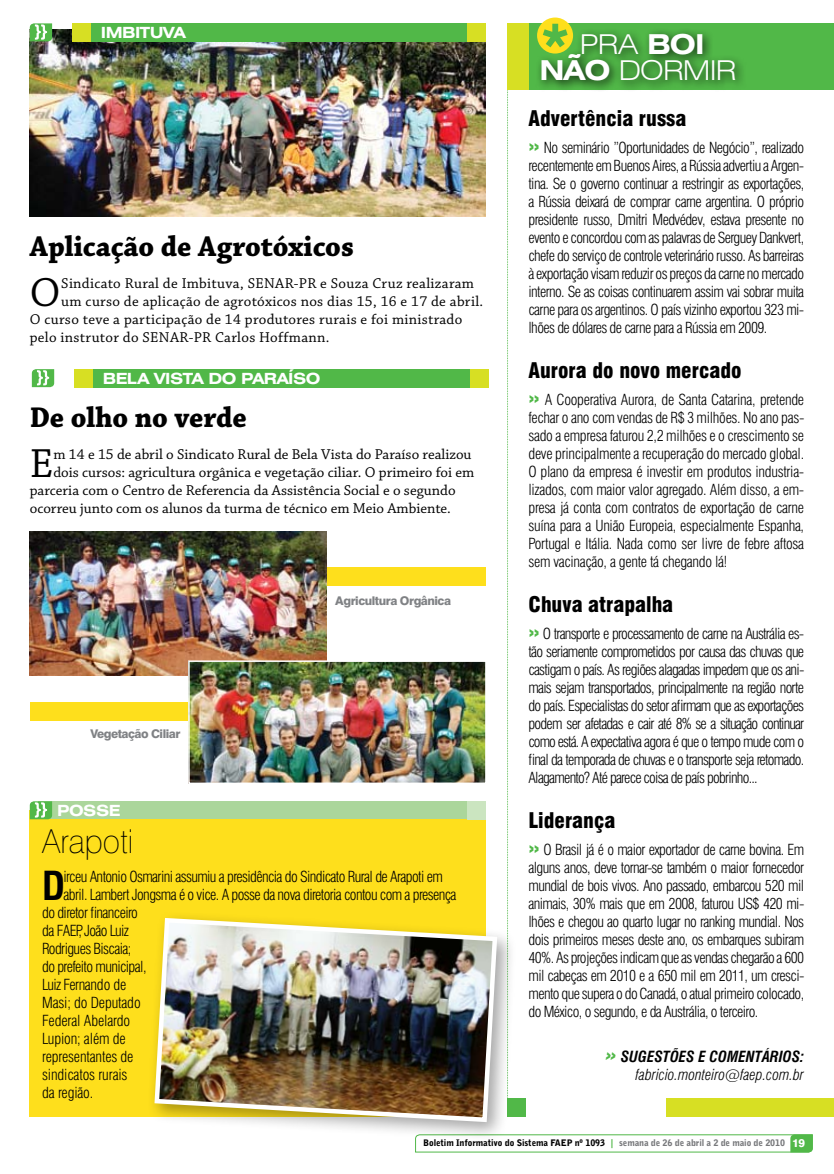
<style>
.page{position:relative;width:834px;height:1174px;background:#fff}
.page>*{position:absolute;margin:0;border:0;box-sizing:border-box;transform-origin:0 0}
.t1{font:42.75px "Chaparral Pro";color:#000}
.t2{font:700 condensed 39px "Swiss 721 BT";color:#000}
.t3{font:100 33px "Swiss 721 BT";color:#000;scale:.96 1}
.t4{font:700 30px "Chaparral Pro";color:#000;scale:.96 1}
.t5{font:300 expanded 27.45px/26.2px "Swiss 721 BT";letter-spacing:-.03em;color:#fff;text-align:center}
.t6{font:900 condensed 21px "Swiss 721 BT";color:#000}
.t7{font:700 expanded 15.45px "Swiss 721 BT";letter-spacing:-.03em;color:#fff}
.t8{font:300 condensed 15px/18px "Swiss 721 BT";letter-spacing:-.04em;color:#000;text-align:justify}
.t9{font:15px "Chaparral Pro";letter-spacing:.005em;color:#000}
.t10{font:300 condensed 15px "Swiss 721 BT";letter-spacing:-.01em;color:#000}
.t11{font:italic 300 condensed 15px/18px "Swiss 721 BT";color:#000;text-align:right}
.t12{font:800 12px "Swiss 721 BT";letter-spacing:-.04em;color:#808285}
.t13{font:900 9px "Bell Gothic BT";letter-spacing:-.01em;color:#000}
.s1{font-weight:700}
.s2{font-weight:900;font-size:21px;color:#51b848}
.s3{font-family:"Bell Centennial BT Bold Listing";font-weight:400;color:#51b848}
.s4{color:#77787b}
.s5{font-family:"Swiss 721 BT";font-weight:800;font-size:11.25px;color:#fff}
</style>
<div class="page">
<svg style="left:415px;top:1134px;width:398px;height:18px"></svg>
<div style="left:30px;top:702px;width:186px;height:18px;background:#fedf1c"></div>
<div style="left:299px;top:567px;width:187px;height:18px;background:#fedf1c"></div>
<div style="left:30px;top:810px;width:456px;height:306px;background:#fedf1c"></div>
<img style="left:30px;top:30px;width:456px;height:186px">
<div style="left:72px;top:23px;width:402px;height:18px;background:#51b848"></div>
<div style="left:468px;top:23px;width:18px;height:18px;background:#d7df23"></div>
<svg style="left:30px;top:23px;width:22px;height:18px"></svg>
<div style="left:72px;top:23px;width:18px;height:18px;background:#d7df23"></div>
<svg style="left:507px;top:90px;width:1px;height:819px"></svg>
<div style="left:525px;top:23px;width:308px;height:67px;background:#51b848"></div>
<div style="left:535px;top:27px;width:298px;height:84px;background:#000;opacity:.75"></div>
<div style="left:507px;top:23px;width:22px;height:67px;background:#d7df23"></div>
<div style="left:537px;top:18px;width:36px;height:36px;background:#fedf1c;border-radius:50%"></div>
<svg style="left:542px;top:24px;width:25px;height:23px"></svg>
<div style="left:666px;top:1098px;width:167px;height:18px;background:#d7df23"></div>
<div style="left:507px;top:1098px;width:18px;height:18px;background:#51b848"></div>
<div style="left:38px;top:801px;width:436px;height:18px;background:#abd69b"></div>
<svg style="left:30px;top:801px;width:22px;height:18px"></svg>
<div style="left:468px;top:801px;width:18px;height:18px;background:#cbe5c0"></div>
<div style="left:146px;top:909px;width:378px;height:239px;background:#000;opacity:.35"></div>
<img style="left:152px;top:915px;width:347px;height:209px">
<img style="left:30px;top:531px;width:297px;height:144px">
<div style="left:74px;top:369px;width:414px;height:18px;background:#51b848"></div>
<div style="left:74px;top:369px;width:18px;height:18px;background:#d7df23"></div>
<svg style="left:32px;top:369px;width:22px;height:18px"></svg>
<div style="left:470px;top:369px;width:18px;height:18px;background:#d7df23"></div>
<img style="left:191px;top:663px;width:292px;height:118px">
<div style="left:188px;top:660px;width:298px;height:124px;border:2px solid #fff"></div>
<p class="t7" style="left:101px;top:23px;width:86px">I MBITUVA</p>
<h3 class="t4" style="left:30px;top:229px;width:339px">Aplicação de Agrotóxicos</h3>
<h1 class="t1" style="left:30px;top:269px;width:32px">O</h1>
<p class="t9" style="left:61px;top:275px;width:414px">Sindicato Rural de Imbituva, SENAR-PR e Souza Cruz realizaram</p>
<p class="t9" style="left:61px;top:293px;width:423px">um curso de aplicação de agrotóxicos nos dias 15, 16 e 17 de abril.</p>
<p class="t9" style="left:30px;top:311px;width:434px">O curso teve a participação de 14 produtores rurais e foi ministrado</p>
<p class="t9" style="left:30px;top:329px;width:301px">pelo instrutor do SENAR-PR Carlos Hoffmann.</p>
<p class="t7" style="left:103px;top:369px;width:219px">BELA VISTA DO PARAÍSO</p>
<h3 class="t4" style="left:30px;top:400px;width:228px">De olho no verde</h3>
<h1 class="t1" style="left:30px;top:440px;width:25px">E</h1>
<p class="t9" style="left:53px;top:446px;width:419px">m 14 e 15 de abril o Sindicato Rural de Bela Vista do Paraíso realizou</p>
<p class="t9" style="left:53px;top:464px;width:422px">dois cursos: agricultura orgânica e vegetação ciliar. O primeiro foi em</p>
<p class="t9" style="left:30px;top:482px;width:427px">parceria com o Centro de Referencia da Assistência Social e o segundo</p>
<p class="t9" style="left:30px;top:500px;width:422px">ocorreu junto com os alunos da turma de técnico em Meio Ambiente.</p>
<p class="t12" style="left:90px;top:727px;width:91px">Vegetação Ciliar</p>
<p class="t7" style="left:57px;top:801px;width:65px">POSS E</p>
<p class="t12" style="left:335px;top:593px;width:117px">Agricultura Orgânica</p>
<h3 class="t3" style="left:42px;top:821px;width:96px">Arapoti</h3>
<h2 class="t2" style="left:42px;top:862px;width:20px">D</h2>
<p class="t8" style="left:63px;top:868px;width:381px">irceu Antonio Osmarini assumiu a presidência do Sindicato Rural de Arapoti em</p>
<p class="t8" style="left:63px;top:886px;width:394px">abril. Lambert Jongsma é o vice. A posse da nova diretoria contou com a presença</p>
<p class="t8" style="left:42px;top:904px;width:97px">do diretor financeiro</p>
<p class="t8" style="left:42px;top:922px;width:88px">da FAEP, João Luiz</p>
<p class="t8" style="left:42px;top:940px;width:91px">Rodrigues Biscaia;</p>
<p class="t8" style="left:42px;top:958px;width:106px">do prefeito municipal,</p>
<p class="t8" style="left:42px;top:976px;width:86px">Luiz Fernando de</p>
<p class="t10" style="left:42px;top:994px;width:100px">Masi; do Deputado</p>
<p class="t10" style="left:42px;top:1012px;width:89px">Federal Abelardo</p>
<p class="t10" style="left:42px;top:1030px;width:85px">Lupion; além de</p>
<p class="t10" style="left:42px;top:1048px;width:93px">representantes de</p>
<p class="t10" style="left:42px;top:1066px;width:87px">sindicatos rurais</p>
<p class="t10" style="left:42px;top:1084px;width:53px">da região.</p>
<h3 class="t5" style="left:539px;top:31px;width:198px">PRA <span class="s1">BOI<br>NÃO</span> DORMIR</h3>
<h3 class="t6" style="left:528px;top:106px;width:159px">Advertência russa</h3>
<p class="t8" style="left:528px;top:139px;width:277px"><span class="s2">»</span> No seminário ”Oportunidades de Negócio”, realizado recentemente em Buenos Aires, a Rússia advertiu a Argen&shy;tina. Se o governo continuar a restringir as exportações, a Rússia deixará de comprar carne argentina. O próprio presidente russo, Dmitri Medvédev, estava presente no evento e concordou com as palavras de Serguey Dankvert, chefe do serviço de controle veterinário russo. As barreiras à exportação visam reduzir os preços da carne no mercado interno. Se as coisas continuarem assim vai sobrar muita carne para os argentinos. O país vizinho exportou 323 mi&shy;lhões de dólares de carne para a Rússia em 2009.</p>
<h3 class="t6" style="left:528px;top:358px;width:215px">Aurora do novo mercado</h3>
<p class="t8" style="left:528px;top:391px;width:277px"><span class="s2">»</span> A Cooperativa Aurora, de Santa Catarina, pretende fechar o ano com vendas de R$ 3 milhões. No ano pas&shy;sado a empresa faturou 2,2 milhões e o crescimento se deve principalmente a recuperação do mercado global.<br>O plano da empresa é investir em produtos industria&shy;lizados, com maior valor agregado. Além disso, a em&shy;presa já conta com contratos de exportação de carne suína para a União Europeia, especialmente Espanha, Portugal e Itália. Nada como ser livre de febre aftosa sem vacinação, a gente tá chegando lá!</p>
<h3 class="t6" style="left:528px;top:592px;width:146px">Chuva atrapalha</h3>
<p class="t8" style="left:528px;top:625px;width:277px"><span class="s2">»</span> O transporte e processamento de carne na Austrália es&shy;tão seriamente comprometidos por causa das chuvas que castigam o país. As regiões alagadas impedem que os ani&shy;mais sejam transportados, principalmente na região norte do país. Especialistas do setor afirmam que as exportações podem ser afetadas e cair até 8% se a situação continuar como está. A expectativa agora é que o tempo mude com o final da temporada de chuvas e o transporte seja retomado.<br>Alagamento? Até parece coisa de país pobrinho...</p>
<h3 class="t6" style="left:528px;top:808px;width:88px">Liderança</h3>
<p class="t8" style="left:528px;top:841px;width:277px"><span class="s2">»</span> O Brasil já é o maior exportador de carne bovina. Em alguns anos, deve tornar-se também o maior fornecedor mundial de bois vivos. Ano passado, embarcou 520 mil animais, 30% mais que em 2008, faturou US$ 420 mi&shy;lhões e chegou ao quarto lugar no ranking mundial. Nos dois primeiros meses deste ano, os embarques subiram 40%. As projeções indicam que as vendas chegarão a 600 mil cabeças em 2010 e a 650 mil em 2011, um cresci&shy;mento que supera o do Canadá, o atual primeiro colocado, do México, o segundo, e da Austrália, o terceiro.</p>
<p class="t11" style="left:605px;top:1048px;width:200px"><span class="s2">»</span> <span class="s1">SUGESTÕES E COMENTÁRIOS: </span>fabricio.monteiro@faep.com.br</p>
<p class="t13" style="left:423px;top:1137px;width:383px">Boletim Informativo do Sistema FAEP nº 1093 <span class="s3">|</span> <span class="s4">semana de 26 de abril a 2 de maio de 2010</span> <span class="s5">19</span></p>
</div>
